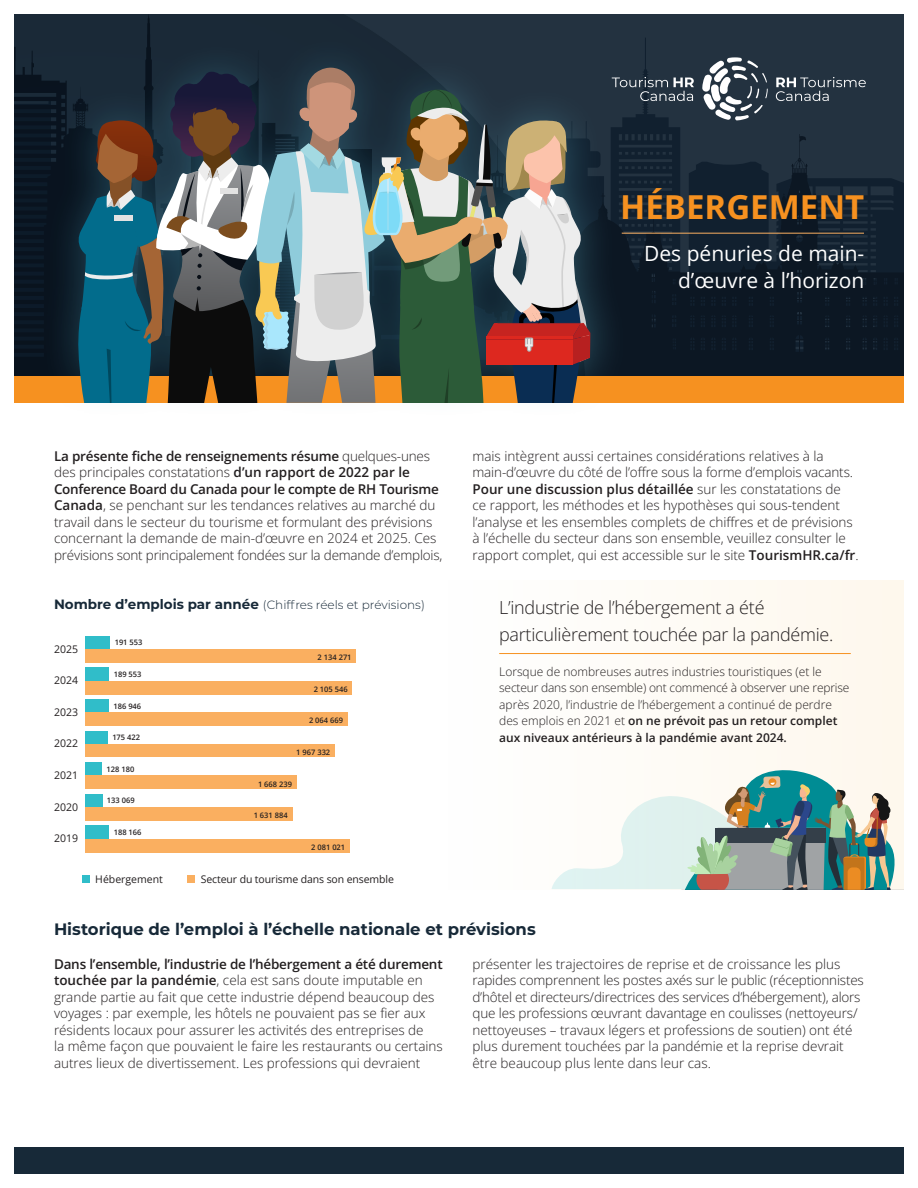
<style>
.page{position:relative;width:918px;height:1188px;background:#fff}
.page>*{position:absolute;margin:0;border:0;box-sizing:border-box;transform-origin:0 0}
.t1{font:700 33px "Kxwpmd Open Sans";color:#f69120}
.t2{font:21px/27px "Mnxtfr Open Sans";color:#fff;text-align:right}
.Callout{font:300 18px/27px "Cvrsvm Open Sans";letter-spacing:-.015em;color:#231f20}
.t3{font:700 16.5px "Jxytby Montserrat";color:#172938}
.Body{font:300 13.5px/16.5px "Cvrsvm Open Sans";color:#231f20}
.Body-2{font:300 12px/16.5px "Cvrsvm Open Sans";color:#231f20}
.t4{font:300 12px "Thyykq Montserrat";color:#172938}
.t5{font:10.5px "Mnxtfr Open Sans";letter-spacing:-.01em;color:#231f20}
.t6{font:10.5px "Wkbgqf Open Sans";color:#231f20}
.t7{font:600 7.5px "Hvtqpg Open Sans";color:#231f20}
.s1{font-family:"Hslyxr Open Sans";font-weight:600}
.s2{font-family:"Hvtqpg Open Sans";font-weight:600}
.s3{font-family:"Tjxqhd Open Sans"}
.s4{font-family:"Jxytby Montserrat";font-weight:700;font-size:13.5px}
</style>
<div class="page">
<div style="left:14px;top:14px;width:890px;height:362px;background:#233240"></div>
<svg style="left:631px;top:38px;width:49px;height:96px"></svg>
<svg style="left:631px;top:134px;width:273px;height:242px"></svg>
<div style="left:40px;top:32px;width:591px;height:386px;background:#57a6ba;opacity:.5"></div>
<svg style="left:612px;top:77px;width:82px;height:24px"></svg>
<svg style="left:776px;top:77px;width:90px;height:24px"></svg>
<svg style="left:702px;top:57px;width:66px;height:63px"></svg>
<div style="left:14px;top:376px;width:890px;height:27px;background:#f69120"></div>
<hr style="left:622px;top:233px;width:242px;height:1px;background:#faaf60">
<svg style="left:14px;top:14px;width:576px;height:389px"></svg>
<div style="left:14px;top:1148px;width:890px;height:26px;background:#172938"></div>
<div style="left:446px;top:580px;width:458px;height:309px;background:#fefcf7"></div>
<hr style="left:499px;top:653px;width:352px;height:1px;background:#f69120">
<svg style="left:552px;top:770px;width:343px;height:119px"></svg>
<div style="left:82px;top:875px;width:8px;height:8px;background:#30bdc9"></div>
<div style="left:188px;top:875px;width:7px;height:8px;background:#faaf60"></div>
<div style="left:86px;top:636px;width:24px;height:13px;background:#30bdc9"></div>
<div style="left:86px;top:649px;width:270px;height:14px;background:#faaf60"></div>
<div style="left:86px;top:668px;width:24px;height:13px;background:#30bdc9"></div>
<div style="left:86px;top:681px;width:266px;height:13px;background:#faaf60"></div>
<div style="left:86px;top:699px;width:23px;height:14px;background:#30bdc9"></div>
<div style="left:86px;top:713px;width:262px;height:13px;background:#faaf60"></div>
<div style="left:86px;top:731px;width:22px;height:13px;background:#30bdc9"></div>
<div style="left:86px;top:744px;width:249px;height:13px;background:#faaf60"></div>
<div style="left:86px;top:762px;width:16px;height:14px;background:#30bdc9"></div>
<div style="left:86px;top:776px;width:211px;height:13px;background:#faaf60"></div>
<div style="left:86px;top:794px;width:17px;height:13px;background:#30bdc9"></div>
<div style="left:86px;top:807px;width:207px;height:14px;background:#faaf60"></div>
<div style="left:86px;top:826px;width:24px;height:13px;background:#30bdc9"></div>
<div style="left:86px;top:839px;width:264px;height:13px;background:#faaf60"></div>
<h1 class="t1" style="left:620px;top:184px;width:246px">HÉBERGEMENT</h1>
<p class="t2" style="left:644px;top:240px;width:222px">Des pénuries de main&shy;d’œuvre à l’horizon</p>
<p class="Body" style="left:54px;top:447px;width:390px"><span class="s1">La présente fiche de renseignements résume</span> quelques-unes des principales constatations <span class="s2">d’un rapport de 2022 par le Conference Board du Canada pour le compte de RH Tourisme Canada</span>, se penchant sur les tendances relatives au marché du travail dans le secteur du tourisme et formulant des prévisions concernant la demande de main-d’œuvre en 2024 et 2025. Ces prévisions sont principalement fondées sur la demande d’emplois,</p>
<p class="Body" style="left:472px;top:447px;width:388px">mais intègrent aussi certaines considérations relatives à la <span class="s3">main-d’œuvre du côté de l’offre sous la forme d’emplois vacants.<br></span><span class="s2">Pour une discussion plus détaillée</span> sur les constatations de<br>ce rapport, les méthodes et les hypothèses qui sous-tendent <span class="s3">l’analyse et les ensembles complets de chiffres et de prévisions </span>à l’échelle du secteur dans son ensemble, veuillez consulter le rapport complet, qui est accessible sur le site <span class="s2">TourismHR.ca/fr</span>.</p>
<h2 class="t4" style="left:54px;top:596px;width:372px"><span class="s4">Nombre d’emplois par année</span> (Chiffres réels et prévisions)</h2>
<p class="t6" style="left:54px;top:642px;width:26px">2025</p>
<p class="t7" style="left:115px;top:638px;width:29px">191 553</p>
<p class="t7" style="left:318px;top:652px;width:35px">2 134 271</p>
<p class="t6" style="left:54px;top:673px;width:26px">2024</p>
<p class="t7" style="left:114px;top:669px;width:29px">189 553</p>
<p class="t7" style="left:314px;top:684px;width:35px">2 105 546</p>
<p class="t6" style="left:54px;top:705px;width:26px">2023</p>
<p class="t7" style="left:114px;top:701px;width:29px">186 946</p>
<p class="t7" style="left:309px;top:716px;width:35px">2 064 669</p>
<p class="t6" style="left:54px;top:736px;width:26px">2022</p>
<p class="t7" style="left:112px;top:733px;width:29px">175 422</p>
<p class="t7" style="left:296px;top:747px;width:35px">1 967 332</p>
<p class="t6" style="left:54px;top:768px;width:26px">2021</p>
<p class="t7" style="left:107px;top:764px;width:29px">128 180</p>
<p class="t7" style="left:258px;top:779px;width:35px">1 668 239</p>
<p class="t6" style="left:54px;top:800px;width:26px">2020</p>
<p class="t7" style="left:107px;top:796px;width:29px">133 069</p>
<p class="t7" style="left:254px;top:810px;width:35px">1 631 884</p>
<p class="t6" style="left:54px;top:831px;width:26px">2019</p>
<p class="t7" style="left:114px;top:827px;width:29px">188 166</p>
<p class="t7" style="left:311px;top:842px;width:35px">2 081 021</p>
<p class="t5" style="left:95px;top:872px;width:69px">Hébergement</p>
<p class="t5" style="left:201px;top:872px;width:195px">Secteur du tourisme dans son ensemble</p>
<p class="Callout" style="left:499px;top:594px;width:336px">L’industrie de l’hébergement a été particulièrement touchée par la pandémie.</p>
<p class="Body-2" style="left:499px;top:663px;width:352px">Lorsque de nombreuses autres industries touristiques (et le secteur dans son ensemble) ont commencé à observer une reprise après 2020, l’industrie de l’hébergement a continué de perdre des emplois en 2021 et <span class="s2">on ne prévoit pas un retour complet aux niveaux antérieurs à la pandémie avant 2024.</span></p>
<h2 class="t3" style="left:54px;top:917px;width:483px">Historique de l’emploi à l’échelle nationale et prévisions</h2>
<p class="Body" style="left:54px;top:955px;width:390px"><span class="s2">Dans l’ensemble, l’industrie de l’hébergement a été durement touchée par la pandémie</span>, cela est sans doute imputable en grande partie au fait que cette industrie dépend beaucoup des <span class="s3">voyages : par exemple, les hôtels ne pouvaient pas se fier aux </span>résidents locaux pour assurer les activités des entreprises de<br>la même façon que pouvaient le faire les restaurants ou certains autres lieux de divertissement. Les professions qui devraient</p>
<p class="Body" style="left:472px;top:955px;width:393px">présenter les trajectoires de reprise et de croissance les plus rapides comprennent les postes axés sur le public (réceptionnistes d’hôtel et directeurs/directrices des services d’hébergement), alors que les professions œuvrant davantage en coulisses (nettoyeurs/ nettoyeuses – travaux légers et professions de soutien) ont été plus durement touchées par la pandémie et la reprise devrait être beaucoup plus lente dans leur cas.</p>
</div>
